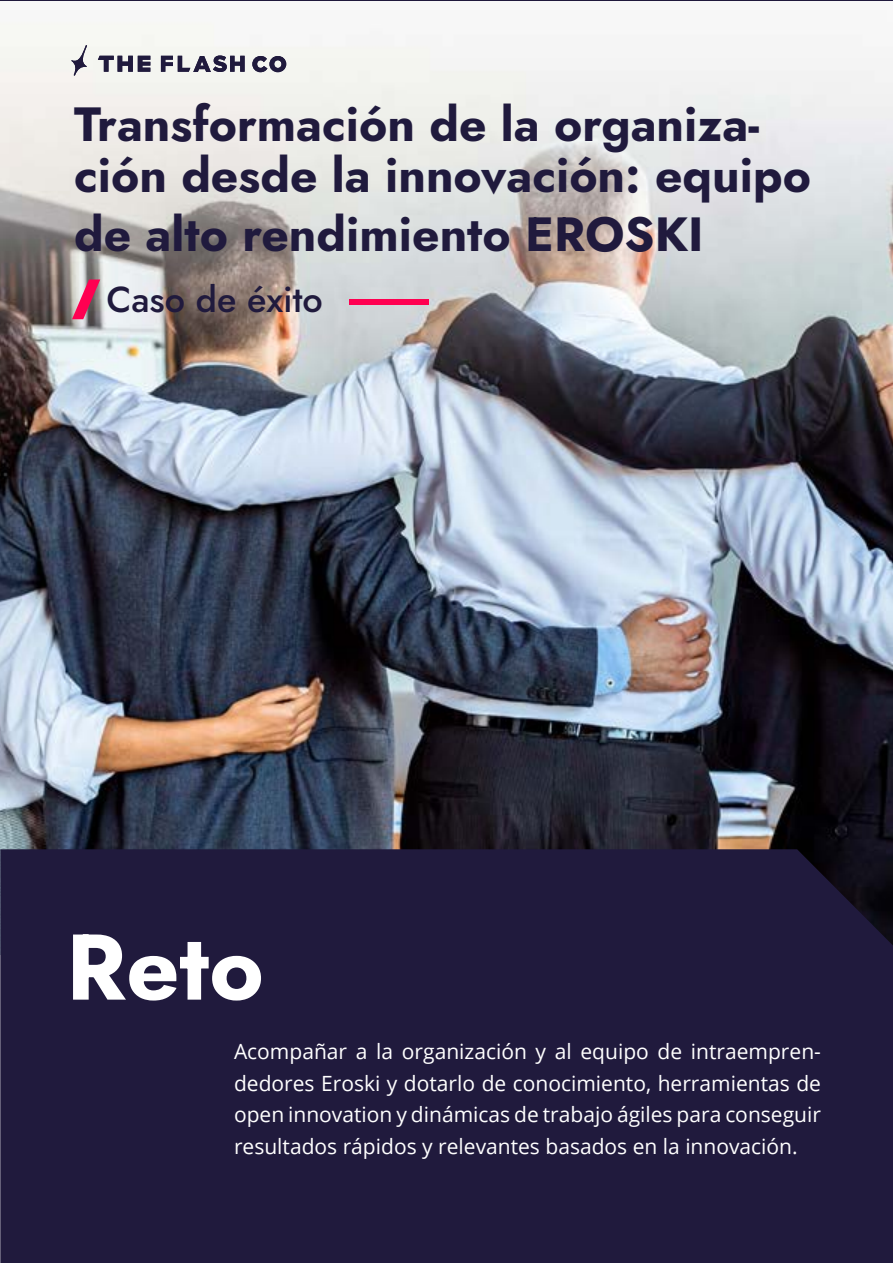
<style>
.page{position:relative;width:893px;height:1263px;background:#fff}
.page>*{position:absolute;margin:0;border:0;box-sizing:border-box;transform-origin:0 0}
.t1{font:700 93px "Jost";color:#fff}
.t2{font:700 48px/51px "Jost";color:#201a3d}
.t3{font:500 36px "Jost";color:#201a3d}
.t4{font:21px/31.5px "Open Sans";color:#fff;text-align:justify}
</style>
<div class="page">
<img style="left:0;top:22px;width:893px;height:827px">
<div style="left:0;top:849px;width:893px;height:414px;background:#201a3d"></div>
<svg style="left:98px;top:56px;width:52px;height:16px"></svg>
<svg style="left:252px;top:56px;width:34px;height:16px"></svg>
<svg style="left:161px;top:56px;width:84px;height:16px"></svg>
<svg style="left:71px;top:45px;width:16px;height:31px"></svg>
<svg style="left:72px;top:279px;width:28px;height:40px"></svg>
<div style="left:349px;top:299px;width:80px;height:6px;background:#ff0051"></div>
<h2 class="t2" style="left:74px;top:100px;width:738px">Transformación de la organiza&shy;ción desde la innovación: equipo</h2>
<h2 class="t2" style="left:74px;top:209px;width:631px">de alto rendimiento EROSKI</h2>
<h3 class="t3" style="left:107px;top:275px;width:218px">Caso de éxito</h3>
<h1 class="t1" style="left:66px;top:904px;width:199px">Reto</h1>
<p class="t4" style="left:234px;top:1035px;width:588px">Acompañar a la organización y al equipo de intraempren&shy;dedores Eroski y dotarlo de conocimiento, herramientas de open innovation y dinámicas de trabajo ágiles para conseguir resultados rápidos y relevantes basados en la innovación.</p>
</div>
